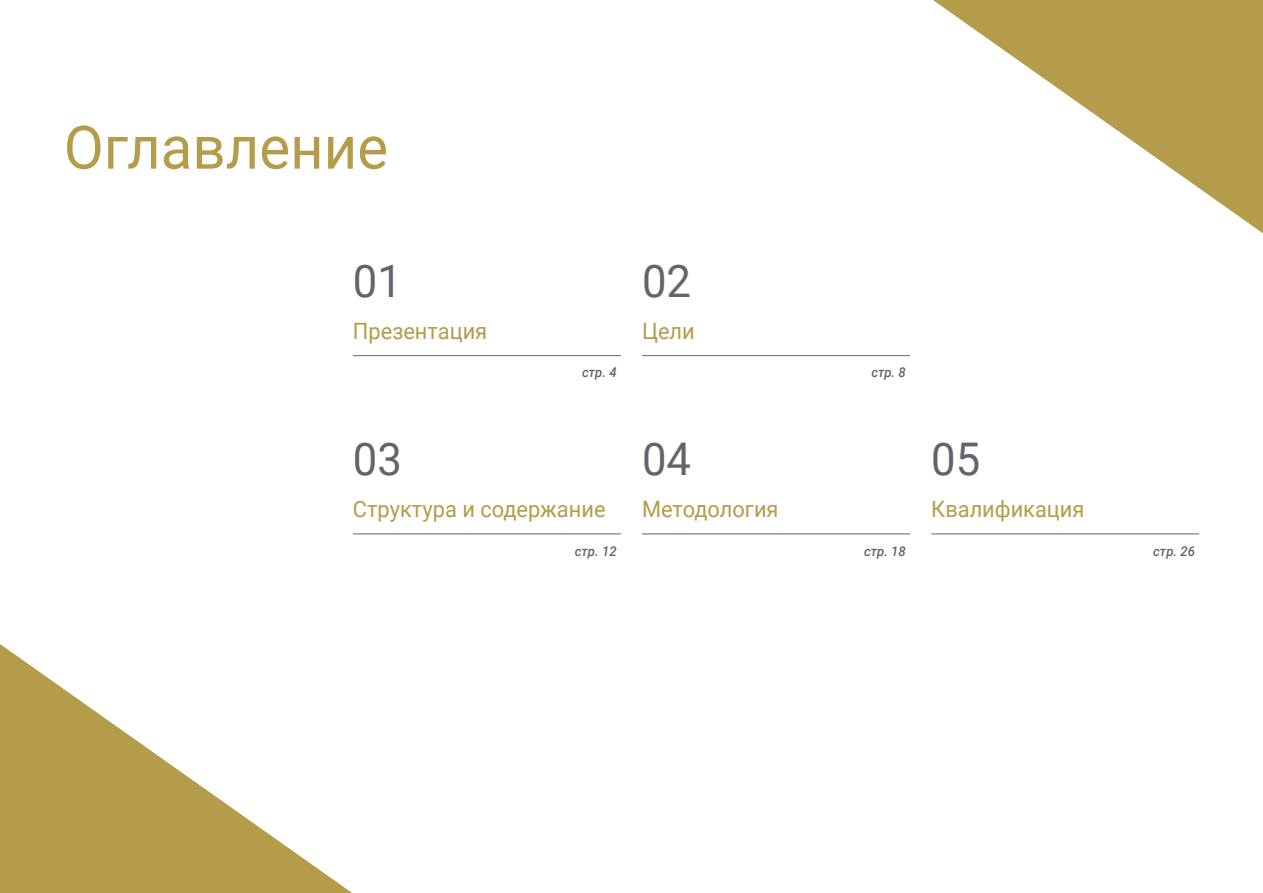
<style>
.page{position:relative;width:1263px;height:893px;background:#fff}
.page>*{position:absolute;margin:0;border:0;box-sizing:border-box;transform-origin:0 0}
.t1{font:60px "Roboto";color:#b49c4b}
.t2{font:45px "Roboto";color:#61646a}
.t3{font:22.5px "Roboto";color:#b49c4b}
.t4{font:italic 500 13.5px "Roboto";color:#61646a}
</style>
<div class="page">
<svg style="left:0;top:644px;width:352px;height:249px"></svg>
<hr style="left:353px;top:355px;width:268px;height:1px;background:#61646a">
<hr style="left:931px;top:534px;width:268px;height:1px;background:#61646a">
<hr style="left:642px;top:355px;width:268px;height:1px;background:#61646a">
<hr style="left:353px;top:534px;width:268px;height:1px;background:#61646a">
<hr style="left:642px;top:534px;width:268px;height:1px;background:#61646a">
<svg style="left:933px;top:0;width:330px;height:233px"></svg>
<h1 class="t1" style="left:64px;top:105px;width:326px">Оглавление</h1>
<h2 class="t2" style="left:353px;top:250px;width:51px">01</h2>
<h2 class="t2" style="left:642px;top:250px;width:51px">02</h2>
<p class="t3" style="left:353px;top:315px;width:136px">Презентация</p>
<p class="t4" style="left:582px;top:362px;width:36px">стр. 4</p>
<p class="t3" style="left:642px;top:315px;width:54px">Цели</p>
<h2 class="t2" style="left:353px;top:428px;width:51px">03</h2>
<h2 class="t2" style="left:642px;top:428px;width:51px">04</h2>
<p class="t4" style="left:871px;top:362px;width:36px">стр. 8</p>
<h2 class="t2" style="left:931px;top:428px;width:51px">05</h2>
<p class="t3" style="left:353px;top:494px;width:254px">Структура и содержание</p>
<p class="t3" style="left:642px;top:494px;width:138px">Методология</p>
<p class="t3" style="left:931px;top:494px;width:155px">Квалификация</p>
<p class="t4" style="left:575px;top:542px;width:43px">стр. 12</p>
<p class="t4" style="left:864px;top:542px;width:43px">стр. 18</p>
<p class="t4" style="left:1153px;top:542px;width:43px">стр. 26</p>
</div>
